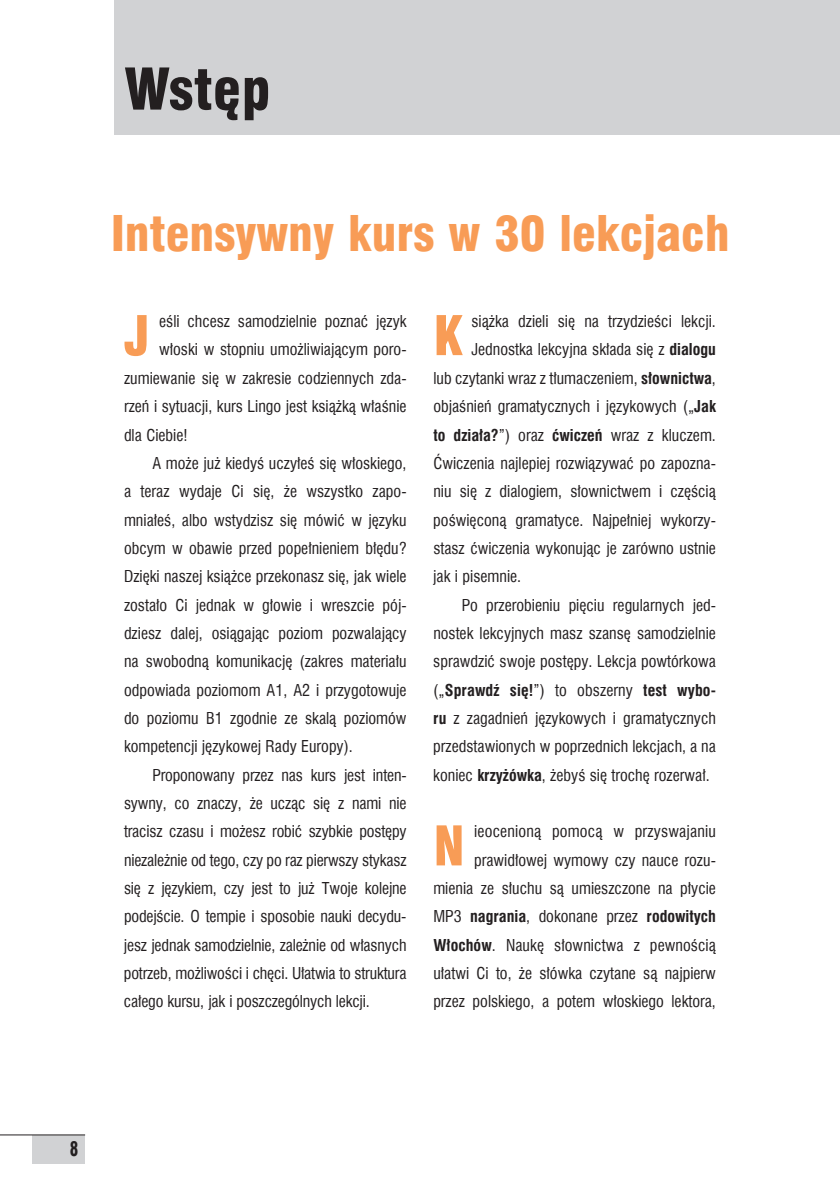
<style>
.page{position:relative;width:840px;height:1191px;background:#fff}
.page>*{position:absolute;margin:0;border:0;box-sizing:border-box;transform-origin:0 0}
.t1{font:56px "Swis 721 Blk Cn EU";letter-spacing:.01em;color:#231f20}
.t2{font:53.2px "Swis 721 Blk Cn EU";color:#f89c56}
.t3{font:48px "Swis 721 Blk Cn EU";color:#f89c56}
.t4{font:20px "Swis 721 Blk Cn EU";color:#231f20;scale:.8 1}
.t5{font:16px/28.4px "Swis 721 Cn EU";color:#231f20;text-align:right}
.t6{font:700 16px "Swis 721 Cn EU";letter-spacing:.005em;color:#231f20}
.s1{font-weight:700}
.s2{font-weight:400}
</style>
<div class="page">
<div style="left:32px;top:1134px;width:53px;height:29px;background:#d1d2d4"></div>
<hr style="left:0;top:1134px;width:85px;height:1px;background:#231f20">
<div style="left:113px;top:0;width:726px;height:134px;background:#d1d2d4"></div>
<h1 class="t1" style="left:124px;top:55px;width:148px">Wstęp</h1>
<h3 class="t3" style="left:111px;top:204px;width:619px">Intensywny kurs w 30 lekcjach</h3>
<h2 class="t2" style="left:124px;top:303px;width:27px">J</h2>
<p class="t5" style="left:159px;top:307px;width:249px">eśli chcesz samodzielnie poznać język</p>
<p class="t5" style="left:159px;top:335px;width:247px">włoski w stopniu umożliwiającym poro-</p>
<p class="t5" style="left:124px;top:364px;width:282px">zumiewanie się w zakresie codziennych zda-</p>
<p class="t5" style="left:124px;top:392px;width:284px">rzeń i sytuacji, kurs Lingo jest książką właśnie</p>
<p class="t5" style="left:124px;top:420px;width:65px">dla Ciebie!</p>
<p class="t5" style="left:152px;top:449px;width:255px">A może już kiedyś uczyłeś się włoskiego,</p>
<p class="t5" style="left:124px;top:477px;width:282px">a teraz wydaje Ci się, że wszystko zapo-</p>
<p class="t5" style="left:124px;top:505px;width:284px">mniałeś, albo wstydzisz się mówić w języku</p>
<p class="t5" style="left:124px;top:534px;width:284px">obcym w obawie przed popełnieniem błędu?</p>
<p class="t5" style="left:124px;top:562px;width:284px">Dzięki naszej książce przekonasz się, jak wiele</p>
<p class="t5" style="left:124px;top:590px;width:282px">zostało Ci jednak w głowie i wreszcie pój-</p>
<p class="t5" style="left:124px;top:619px;width:284px">dziesz dalej, osiągając poziom pozwalający</p>
<p class="t5" style="left:124px;top:647px;width:284px">na swobodną komunikację (zakres materiału</p>
<p class="t5" style="left:124px;top:675px;width:284px">odpowiada poziomom A1, A2 i przygotowuje</p>
<p class="t5" style="left:124px;top:704px;width:284px">do poziomu B1 zgodnie ze skalą poziomów</p>
<p class="t5" style="left:124px;top:732px;width:230px">kompetencji językowej Rady Europy).</p>
<p class="t5" style="left:152px;top:760px;width:254px">Proponowany przez nas kurs jest inten-</p>
<p class="t5" style="left:124px;top:789px;width:284px">sywny, co znaczy, że ucząc się z nami nie</p>
<p class="t5" style="left:124px;top:817px;width:284px">tracisz czasu i możesz robić szybkie postępy</p>
<p class="t5" style="left:124px;top:845px;width:284px">niezależnie od tego, czy po raz pierwszy stykasz</p>
<p class="t5" style="left:124px;top:874px;width:284px">się z językiem, czy jest to już Twoje kolejne</p>
<p class="t5" style="left:124px;top:902px;width:282px">podejście. O tempie i sposobie nauki decydu-</p>
<p class="t5" style="left:124px;top:930px;width:284px">jesz jednak samodzielnie, zależnie od własnych</p>
<p class="t5" style="left:124px;top:959px;width:284px">potrzeb, możliwości i chęci. Ułatwia to struktura</p>
<p class="t5" style="left:124px;top:987px;width:247px">całego kursu, jak i poszczególnych lekcji.</p>
<h2 class="t2" style="left:433px;top:303px;width:30px">K</h2>
<p class="t5" style="left:471px;top:307px;width:246px">siążka dzieli się na trzydzieści lekcji.</p>
<p class="t5" style="left:471px;top:335px;width:246px">Jednostka lekcyjna składa się z <span class="s1">dialogu</span></p>
<p class="t5" style="left:433px;top:364px;width:284px">lub czytanki wraz z tłumaczeniem, <span class="s1">słownictwa</span>,</p>
<p class="t5" style="left:433px;top:392px;width:284px">objaśnień gramatycznych i językowych („<span class="s1">Jak</span></p>
<p class="t5" style="left:433px;top:420px;width:284px"><span class="s1">to działa?</span>”) oraz <span class="s1">ćwiczeń</span> wraz z kluczem.</p>
<p class="t5" style="left:433px;top:449px;width:282px">Ćwiczenia najlepiej rozwiązywać po zapozna-</p>
<p class="t5" style="left:433px;top:477px;width:284px">niu się z dialogiem, słownictwem i częścią</p>
<p class="t5" style="left:433px;top:505px;width:282px">poświęconą gramatyce. Najpełniej wykorzy-</p>
<p class="t5" style="left:433px;top:534px;width:284px">stasz ćwiczenia wykonując je zarówno ustnie</p>
<p class="t5" style="left:433px;top:562px;width:89px">jak i pisemnie.</p>
<p class="t5" style="left:461px;top:590px;width:254px">Po przerobieniu pięciu regularnych jed-</p>
<p class="t5" style="left:433px;top:619px;width:284px">nostek lekcyjnych masz szansę samodzielnie</p>
<p class="t5" style="left:433px;top:647px;width:284px">sprawdzić swoje postępy. Lekcja powtórkowa</p>
<p class="t6" style="left:433px;top:680px;width:282px"><span class="s2">(„</span>Sprawdź się!<span class="s2">”) to obszerny</span> test wybo-</p>
<p class="t5" style="left:433px;top:704px;width:284px"><span class="s1">ru</span> z zagadnień językowych i gramatycznych</p>
<p class="t5" style="left:433px;top:732px;width:284px">przedstawionych w poprzednich lekcjach, a na</p>
<p class="t5" style="left:433px;top:760px;width:278px">koniec <span class="s1">krzyżówka</span>, żebyś się trochę rozerwał.</p>
<h2 class="t2" style="left:433px;top:813px;width:33px">N</h2>
<p class="t5" style="left:433px;top:817px;width:284px">ieocenioną pomocą w przyswajaniu prawidłowej wymowy czy nauce rozu&shy;mienia ze słuchu są umieszczone na płycie MP3 <span class="s1">nagrania</span>, dokonane przez <span class="s1">rodowitych Włochów</span>. Naukę słownictwa z pewnością ułatwi Ci to, że słówka czytane są najpierw przez polskiego, a potem włoskiego lektora,</p>
<p class="t4" style="left:70px;top:1136px;width:12px">8</p>
</div>
